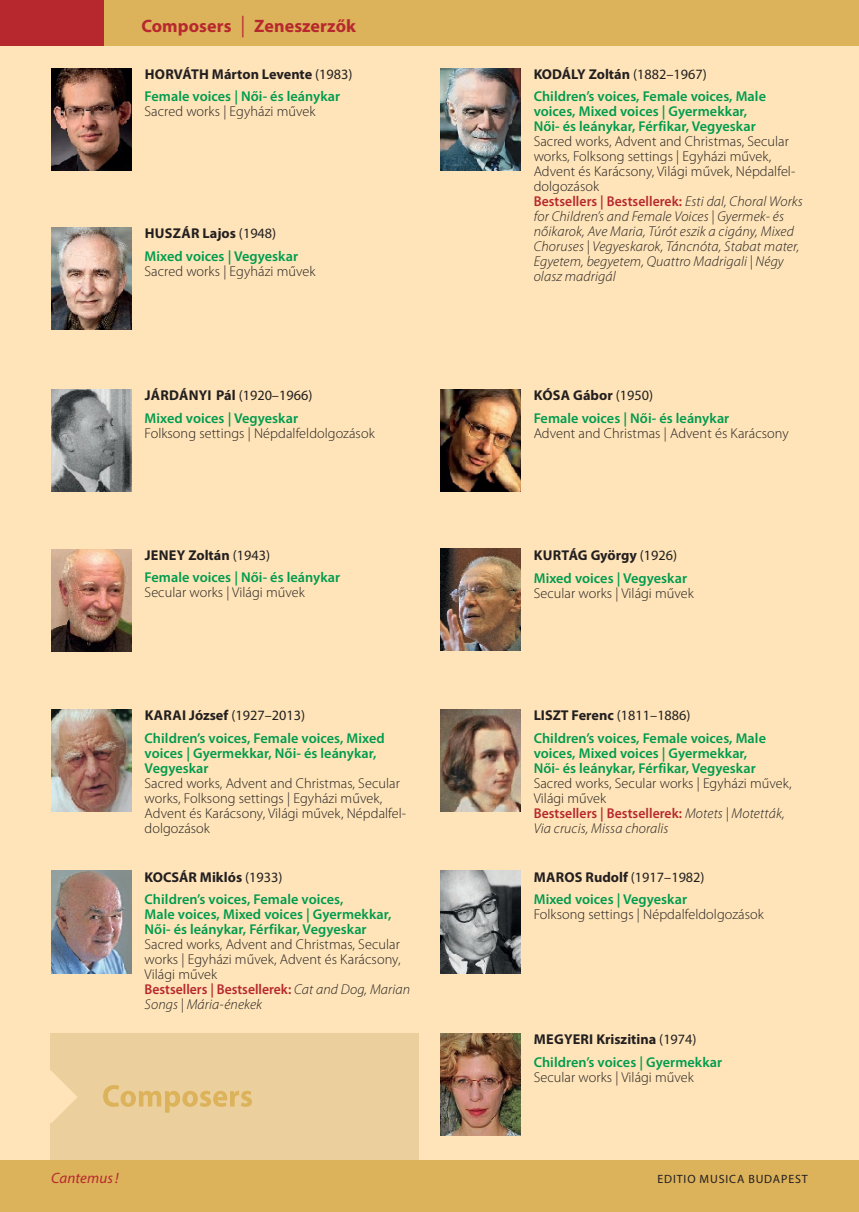
<style>
.page{position:relative;width:859px;height:1212px;background:#fee4b8}
.page>*{position:absolute;margin:0;border:0;box-sizing:border-box;transform-origin:0 0}
.t1{font:700 18px "Myriad Pro";letter-spacing:.005em;color:#b7282e}
.t2{font:italic 15px "Myriad Pro";letter-spacing:.01em;color:#b7282e}
.t3{font:600 14.25px/22.5px "Myriad Pro";letter-spacing:.005em;color:#009b4e}
.t4{font:300 14.25px/15px "Myriad Pro";letter-spacing:.005em;color:#231f20}
.t5{font:italic 300 14.25px/15px "Myriad Pro";letter-spacing:.01em;color:#231f20}
.t6{font:12px "Myriad Pro";letter-spacing:.07em;color:#231f20}
.s1{font-weight:400;font-size:21.6px}
.s2{font-weight:700;color:#231f20}
.s3{font-weight:400;color:#231f20}
.s4{font-weight:600;color:#b7282e}
.s5{font-style:italic}
.s6{font-style:normal}
.s7{font-weight:600;font-style:normal;color:#b7282e}
</style>
<div class="page">
<div style="left:51px;top:0;width:808px;height:45px;background:#dcb25a"></div>
<div style="left:0;top:0;width:103px;height:45px;background:#b7282e"></div>
<img style="left:51px;top:227px;width:81px;height:103px">
<img style="left:51px;top:871px;width:81px;height:102px">
<img style="left:440px;top:68px;width:81px;height:102px">
<img style="left:440px;top:390px;width:81px;height:102px">
<img style="left:440px;top:549px;width:81px;height:102px">
<img style="left:440px;top:710px;width:81px;height:102px">
<img style="left:51px;top:390px;width:81px;height:102px">
<img style="left:51px;top:549px;width:81px;height:102px">
<img style="left:51px;top:710px;width:81px;height:102px">
<img style="left:440px;top:871px;width:81px;height:102px">
<img style="left:440px;top:1033px;width:81px;height:102px">
<div style="left:51px;top:1033px;width:368px;height:141px;background:#ebd09d"></div>
<svg style="left:103px;top:1085px;width:149px;height:28px"></svg>
<svg style="left:51px;top:1071px;width:26px;height:52px"></svg>
<div style="left:0;top:1161px;width:859px;height:51px;background:#dcb25a"></div>
<img style="left:51px;top:68px;width:81px;height:102px">
<p class="t1" style="left:141px;top:14px;width:216px">Composers <span class="s1">|</span> Zeneszerzők</p>
<p class="t3" style="left:145px;top:62px;width:209px"><span class="s2">HORVÁTH Márton Levente</span> <span class="s3">(1983)<br></span>Female voices | Női- és leánykar</p>
<p class="t4" style="left:145px;top:104px;width:172px">Sacred works | Egyházi művek</p>
<p class="t3" style="left:145px;top:222px;width:155px"><span class="s2">HUSZÁR Lajos</span> <span class="s3">(1948)<br></span>Mixed voices | Vegyeskar</p>
<p class="t4" style="left:145px;top:263px;width:172px">Sacred works | Egyházi művek</p>
<p class="t3" style="left:145px;top:384px;width:169px"><span class="s2">JÁRDÁNYI Pál</span> <span class="s3">(1920–1966)<br></span>Mixed voices | Vegyeskar</p>
<p class="t4" style="left:145px;top:425px;width:232px">Folksong settings | Népdalfeldolgozások</p>
<p class="t3" style="left:145px;top:543px;width:197px"><span class="s2">JENEY Zoltán</span> <span class="s3">(1943)<br></span>Female voices | Női- és leánykar</p>
<p class="t4" style="left:145px;top:585px;width:162px">Secular works | Világi művek</p>
<p class="t3" style="left:145px;top:704px;width:242px"><span class="s2">KARAI József</span> <span class="s3">(1927–2013)<br></span>Children’s voices, Female voices, Mixed</p>
<p class="t3" style="left:145px;top:745px;width:234px;line-height:15px">voices | Gyermekkar, Női- és leánykar,<br>Vegyeskar</p>
<p class="t4" style="left:145px;top:775px;width:263px">Sacred works, Advent and Christmas, Secular works, Folksong settings | Egyházi művek, Advent és Karácsony, Világi művek, Népdalfel&shy;dolgozások</p>
<p class="t3" style="left:145px;top:865px;width:200px"><span class="s2">KOCSÁR Miklós</span> <span class="s3">(1933)<br></span>Children’s voices, Female voices,</p>
<p class="t3" style="left:145px;top:906px;width:249px;line-height:15px">Male voices, Mixed voices | Gyermekkar,<br>Női- és leánykar, Férfikar, Vegyeskar</p>
<p class="t4" style="left:145px;top:937px;width:267px">Sacred works, Advent and Christmas, Secular works | Egyházi művek, Advent és Karácsony, Világi művek<br><span class="s4">Bestsellers | Bestsellerek:</span> <span class="s5">Cat and Dog, Marian Songs | Mária-énekek</span></p>
<p class="t3" style="left:534px;top:62px;width:234px"><span class="s2">KODÁLY Zoltán</span> <span class="s3">(1882–1967)<br></span>Children’s voices, Female voices, Male</p>
<p class="t3" style="left:534px;top:104px;width:224px;line-height:15px">voices, Mixed voices | Gyermekkar,<br>Női- és leánykar, Férfikar, Vegyeskar</p>
<p class="t5" style="left:534px;top:134px;width:271px"><span class="s6">Sacred works, Advent and Christmas, Secular works, Folksong settings | Egyházi művek, Advent és Karácsony, Világi művek, Népdalfel&shy;dolgozások<br></span><span class="s7">Bestsellers | Bestsellerek:</span> Esti dal, Choral Works for Children’s and Female Voices | Gyermek- és nőikarok, Ave Maria, Túrót eszik a cigány, Mixed Choruses | Vegyeskarok, Táncnóta, Stabat mater, Egyetem, begyetem, Quattro Madrigali | Négy olasz madrigál</p>
<p class="t3" style="left:534px;top:384px;width:197px"><span class="s2">KÓSA Gábor</span> <span class="s3">(1950)<br></span>Female voices | Női- és leánykar</p>
<p class="t4" style="left:534px;top:425px;width:257px">Advent and Christmas | Advent és Karácsony</p>
<p class="t3" style="left:534px;top:544px;width:155px"><span class="s2">KURTÁG György</span> <span class="s3">(1926)<br></span>Mixed voices | Vegyeskar</p>
<p class="t4" style="left:534px;top:585px;width:162px">Secular works | Világi művek</p>
<p class="t3" style="left:534px;top:704px;width:234px"><span class="s2">LISZT Ferenc</span> <span class="s3">(1811–1886)<br></span>Children’s voices, Female voices, Male</p>
<p class="t3" style="left:534px;top:745px;width:224px;line-height:15px">voices, Mixed voices | Gyermekkar,<br>Női- és leánykar, Férfikar, Vegyeskar</p>
<p class="t4" style="left:534px;top:775px;width:260px">Sacred works, Secular works | Egyházi művek, Világi művek<br><span class="s4">Bestsellers | Bestsellerek:</span> <span class="s5">Motets | Motetták, Via crucis, Missa choralis</span></p>
<p class="t3" style="left:534px;top:865px;width:172px"><span class="s2">MAROS Rudolf</span> <span class="s3">(1917–1982)<br></span>Mixed voices | Vegyeskar</p>
<p class="t4" style="left:534px;top:907px;width:232px">Folksong settings | Népdalfeldolgozások</p>
<p class="t3" style="left:534px;top:1028px;width:190px"><span class="s2">MEGYERI Kriszitina</span> <span class="s3">(1974)<br></span>Children’s voices | Gyermekkar</p>
<p class="t4" style="left:534px;top:1069px;width:162px">Secular works | Világi művek</p>
<p class="t2" style="left:51px;top:1168px;width:69px">Cantemus!</p>
<p class="t6" style="left:657px;top:1171px;width:152px">EDITIO MUSICA BUDAPEST</p>
</div>
